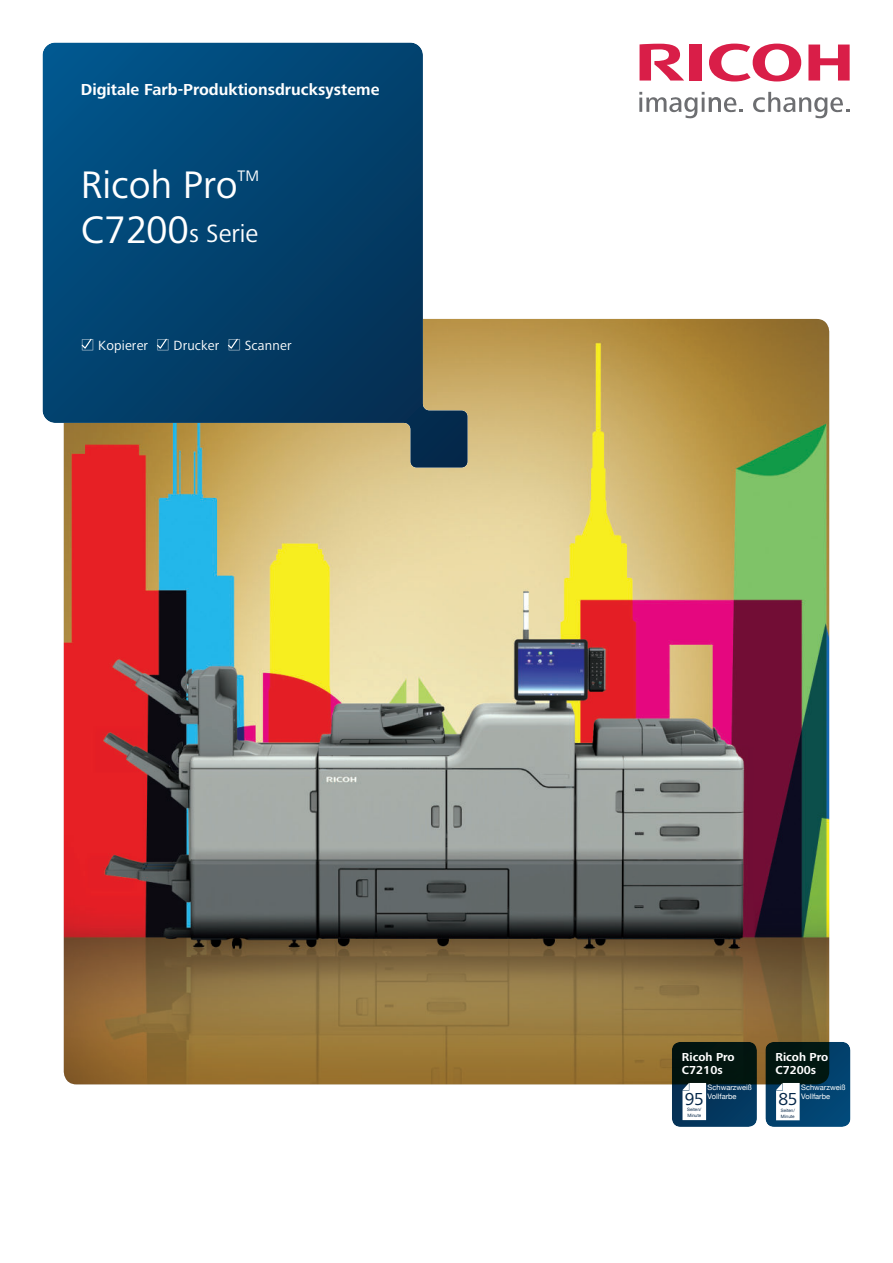
<style>
.page{position:relative;width:893px;height:1263px;background:#fff}
.page>*{position:absolute;margin:0;border:0;box-sizing:border-box;transform-origin:0 0}
.t1{font:39.75px "Frutiger Next LTW1 G";color:#fff}
.t2{font:25.8px "Frutiger Next LTW1 G";color:#fff}
.t3{font:18px "Frutiger Next LTW1 G";color:#042648}
.t4{font:700 16.5px "Frutiger Next LTW1 G";color:#fff}
.t5{font:15.75px "Frutiger Next LTW1 G";color:#fff}
.t6{font:13.8px "Frutiger Next LTW1 G";letter-spacing:.01em;color:#fff}
.t7{font:700 12px/13.5px "Frutiger Next LTW1 G";color:#fff}
.t8{font:7.5px/9px "Helvetica Neue";color:#fff}
.t9{font:4.5px/6px "Helvetica Neue";color:#042648}
.s1{font-size:39.75px}
.s2{font-family:"Koz Min Pro"}
</style>
<div class="page">
<img style="left:64px;top:319px;width:765px;height:765px">
<svg style="left:709px;top:44px;width:92px;height:37px"></svg>
<svg style="left:808px;top:45px;width:42px;height:36px"></svg>
<div style="left:690px;top:45px;width:12px;height:36px;background:#d91e48"></div>
<svg style="left:639px;top:44px;width:45px;height:37px"></svg>
<svg style="left:639px;top:92px;width:104px;height:27px"></svg>
<svg style="left:753px;top:92px;width:96px;height:27px"></svg>
<svg style="left:43px;top:43px;width:425px;height:425px;background:#2a5977"></svg>
<svg style="left:81px;top:338px;width:12px;height:12px"></svg>
<svg style="left:156px;top:338px;width:12px;height:12px"></svg>
<svg style="left:227px;top:338px;width:12px;height:12px"></svg>
<svg style="left:672px;top:1042px;width:178px;height:85px;background:#2a4a58"></svg>
<h3 class="t4" style="left:81px;top:82px;width:300px">Digitale Farb-Produktionsdrucksysteme</h3>
<h1 class="t1" style="left:81px;top:164px;width:158px">Ricoh Pro</h1>
<h3 class="t5" style="left:238px;top:167px;width:23px">TM</h3>
<h2 class="t2" style="left:81px;top:221px;width:179px"><span class="s1">C7200</span>s Serie</h2>
<h3 class="t6" style="left:81px;top:338px;width:212px"><span class="s2">□</span> Kopierer <span class="s2">□</span> Drucker <span class="s2">□</span> Scanner</h3>
<h3 class="t7" style="left:682px;top:1051px;width:54px">Ricoh Pro<br>C7210s</h3>
<p class="t8" style="left:708px;top:1083px;width:46px">Schwarzweiß<br>Vollfarbe</p>
<h3 class="t3" style="left:685px;top:1090px;width:21px">95</h3>
<p class="t9" style="left:687px;top:1106px;width:16px">Seiten/<br>Minute</p>
<h3 class="t7" style="left:775px;top:1051px;width:54px">Ricoh Pro<br>C7200s</h3>
<p class="t8" style="left:801px;top:1083px;width:46px">Schwarzweiß<br>Vollfarbe</p>
<h3 class="t3" style="left:778px;top:1090px;width:21px">85</h3>
<p class="t9" style="left:781px;top:1108px;width:16px">Seiten/<br>Minute</p>
</div>
